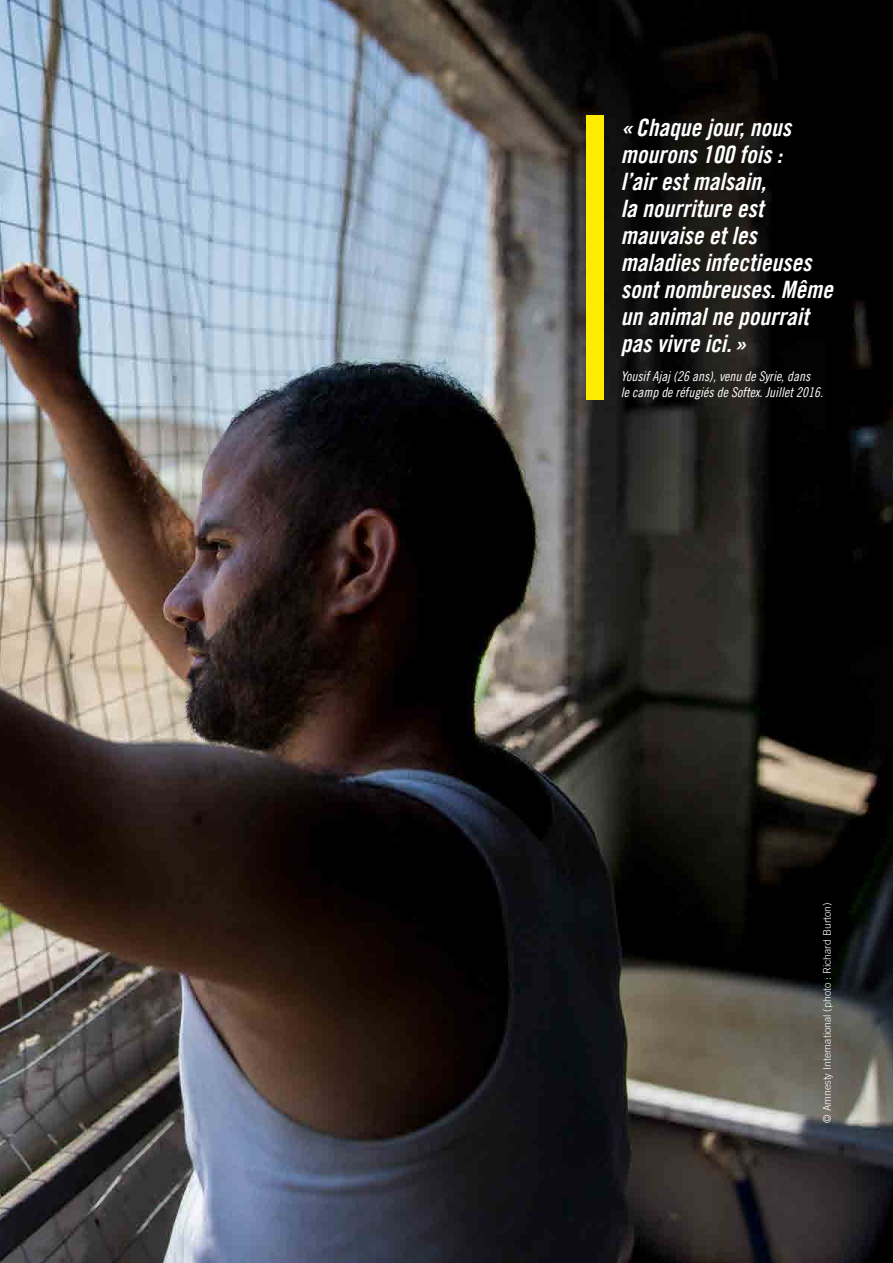
<style>
.page{position:relative;width:893px;height:1263px;background:#fff}
.page>*{position:absolute;margin:0;border:0;box-sizing:border-box;transform-origin:0 0}
.t1{font:24px/27px "Amnesty Trade Gothic Bd Cn 20 Ob";color:#fff}
.t2{font:13.5px/16.2px "Amnesty Trade Gothic Cn 18 Obl";color:#fff}
.t3{font:300 10.5px "Amnesty Trade Gothic";color:#fff}
</style>
<div class="page">
<img style="left:0;top:0;width:893px;height:1263px">
<div style="left:587px;top:115px;width:17px;height:285px;background:#ffec00"></div>
<p class="t1" style="left:621px;top:114px;width:213px">«Chaque jour, nous mourons 100 fois :<br>l’air est malsain,<br>la nourriture est mauvaise et les maladies infectieuses sont nombreuses. Même un animal ne pourrait pas vivre ici.»</p>
<p class="t2" style="left:621px;top:368px;width:204px">Yousif Ajaj (26 ans), venu de Syrie, dans<br>le camp de réfugiés de Softex. Juillet 2016.</p>
<p class="t3" style="left:821px;top:1123px;width:222px;rotate:-90deg">© Amnesty International (photo : Richard Burton)</p>
</div>
